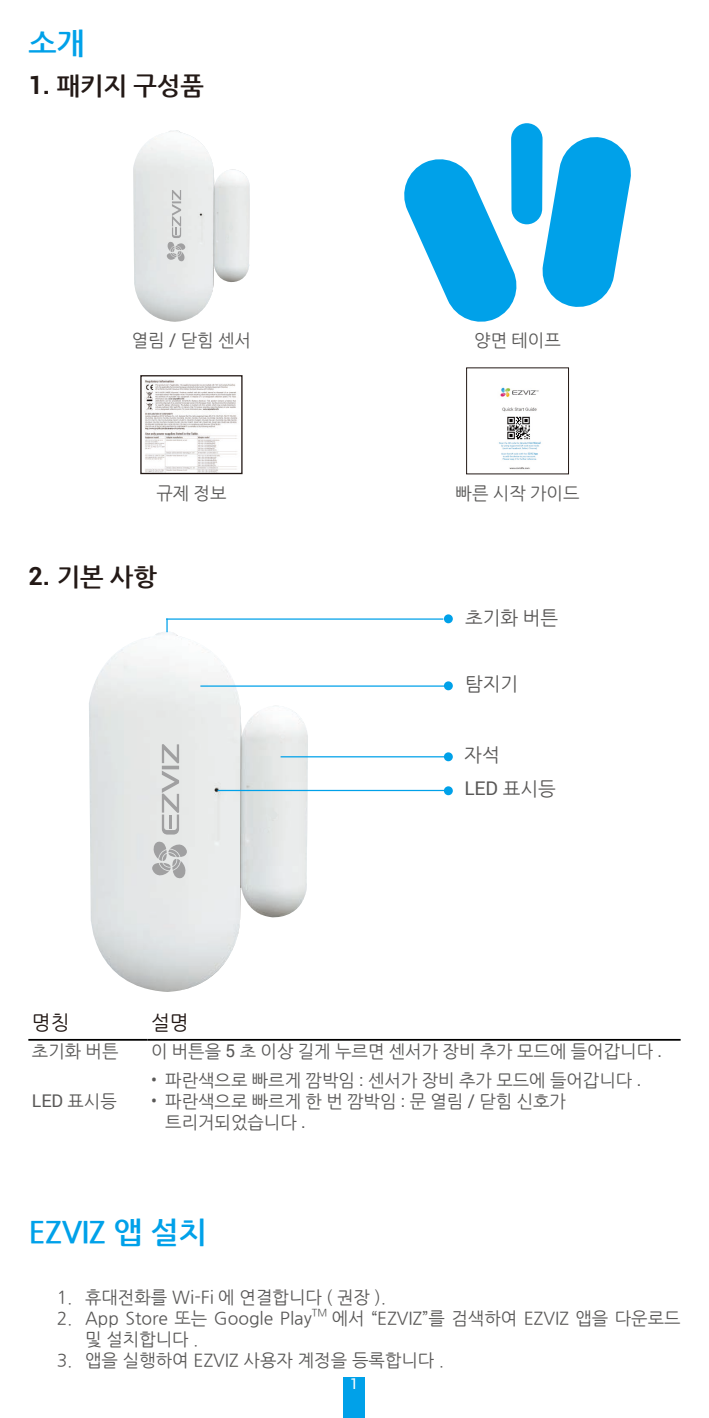
<style>
.page{position:relative;width:709px;height:1418px;background:#fff}
.page>*{position:absolute;margin:0;border:0;box-sizing:border-box;transform-origin:0 0}
.t1{font:700 30px "Nanum Gothic";color:#00a1e9}
.t2{font:700 25px "Nanum Gothic";color:#231916}
.t3{font:20px "Nanum Gothic";color:#231916}
.t4{font:18.75px "Nanum Gothic";color:#595857}
.t5{font:18.75px "Roboto";color:#595857}
.t6{font:17.5px/21px "Nanum Gothic";color:#595857}
.t7{font:17.5px "Roboto";color:#595857}
.t8{font:15px "Roboto";color:#fff}
.t9{font:10.25px "Nanum Gothic";color:#595857}
.s1{font-family:"Roboto"}
.s2{font-family:"Nanum Gothic"}
</style>
<div class="page">
<div style="left:344px;top:1376px;width:21px;height:41px;background:#00a1e9"></div>
<img style="left:133px;top:130px;width:117px;height:192px">
<svg style="left:229px;top:226px;width:4px;height:3px"></svg>
<div style="left:178px;top:252px;width:7px;height:9px;background:#a0a0a1;border-radius:50%"></div>
<svg style="left:167px;top:190px;width:18px;height:70px"></svg>
<svg style="left:404px;top:159px;width:116px;height:163px"></svg>
<svg style="left:539px;top:134px;width:92px;height:173px"></svg>
<div style="left:511px;top:123px;width:31px;height:101px;background:#00a1e9;border-radius:16px"></div>
<img style="left:144px;top:380px;width:94px;height:92px">
<div style="left:140px;top:375px;width:102px;height:99px;border:1px solid #231916"></div>
<img style="left:499px;top:387px;width:42px;height:83px">
<div style="left:466px;top:367px;width:103px;height:107px;border:1px solid #231916"></div>
<img style="left:89px;top:632px;width:219px;height:360px">
<div style="left:270px;top:811px;width:7px;height:7px;background:#dfe3e2;border-radius:50%"></div>
<svg style="left:264px;top:828px;width:4px;height:5px"></svg>
<svg style="left:245px;top:884px;width:2px;height:6px"></svg>
<svg style="left:280px;top:734px;width:5px;height:5px"></svg>
<svg style="left:152px;top:841px;width:35px;height:37px"></svg>
<svg style="left:162px;top:743px;width:17px;height:91px;background:#c8c9c9"></svg>
<hr style="left:218px;top:789px;width:227px;height:2px;background:#00a1e9">
<div style="left:444px;top:786px;width:9px;height:9px;background:#00a1e9;border-radius:50%"></div>
<div style="left:444px;top:614px;width:9px;height:9px;background:#00a1e9;border-radius:50%"></div>
<div style="left:444px;top:681px;width:9px;height:9px;background:#00a1e9;border-radius:50%"></div>
<hr style="left:166px;top:618px;width:277px;height:1px;background:#00a1e9">
<div style="left:444px;top:752px;width:9px;height:9px;background:#00a1e9;border-radius:50%"></div>
<hr style="left:280px;top:756px;width:165px;height:1px;background:#00a1e9">
<hr style="left:200px;top:685px;width:245px;height:1px;background:#00a1e9">
<svg style="left:166px;top:618px;width:2px;height:14px"></svg>
<hr style="left:28px;top:1038px;width:119px;height:2px;background:#000">
<hr style="left:147px;top:1038px;width:533px;height:2px;background:#000">
<h1 class="t1" style="left:28px;top:28px;width:58px">소개</h1>
<h2 class="t2" style="left:28px;top:73px;width:177px"><span class="s1">1.</span> 패키지 구성품</h2>
<p class="t6" style="left:132px;top:330px;width:121px">열림 <span class="s1">/</span> 닫힘 센서</p>
<p class="t6" style="left:474px;top:330px;width:88px">양면 테이프</p>
<p class="t6" style="left:156px;top:483px;width:72px">규제 정보</p>
<p class="t6" style="left:455px;top:483px;width:125px">빠른 시작 가이드</p>
<h2 class="t2" style="left:28px;top:564px;width:130px"><span class="s1">2.</span> 기본 사항</h2>
<p class="t4" style="left:465px;top:609px;width:95px">초기화 버튼</p>
<p class="t4" style="left:465px;top:675px;width:55px">탐지기</p>
<p class="t4" style="left:464px;top:746px;width:37px">자석</p>
<p class="t5" style="left:464px;top:774px;width:93px">LED <span class="s2">표시등</span></p>
<p class="t3" style="left:32px;top:1012px;width:39px">명칭</p>
<p class="t3" style="left:151px;top:1012px;width:39px">설명</p>
<p class="t6" style="left:32px;top:1041px;width:88px">초기화 버튼</p>
<p class="t6" style="left:151px;top:1041px;width:512px">이 버튼을 <span class="s1">5</span> 초 이상 길게 누르면 센서가 장비 추가 모드에 들어갑니다 <span class="s1">.</span></p>
<p class="t7" style="left:32px;top:1087px;width:86px">LED <span class="s2">표시등</span></p>
<p class="t6" style="left:151px;top:1069px;width:492px"><span class="s1">•</span> 파란색으로 빠르게 깜박임 <span class="s1">:</span> 센서가 장비 추가 모드에 들어갑니다 <span class="s1">.</span></p>
<p class="t6" style="left:165px;top:1090px;width:402px;text-indent:-14px"><span class="s1">•</span> 파란색으로 빠르게 한 번 깜박임 <span class="s1">:</span> 문 열림 <span class="s1">/</span> 닫힘 신호가 트리거되었습니다 <span class="s1">.</span></p>
<h1 class="t1" style="left:28px;top:1217px;width:180px">EZVIZ 앱 설치</h1>
<p class="t6" style="left:57px;top:1287px;width:331px">1. 휴대전화를 Wi-Fi 에 연결합니다 ( 권장 ).</p>
<p class="t6" style="left:57px;top:1308px;width:257px">2. App Store 또는 Google Play</p>
<p class="t9" style="left:312px;top:1307px;width:17px">TM</p>
<p class="t6" style="left:332px;top:1308px;width:350px">에서 “EZVIZ”를 검색하여 EZVIZ 앱을 다운로드</p>
<p class="t6" style="left:85px;top:1329px;width:115px">및 설치합니다 .</p>
<p class="t6" style="left:57px;top:1350px;width:389px">3. 앱을 실행하여 EZVIZ 사용자 계정을 등록합니다 .</p>
<p class="t8" style="left:350px;top:1372px;width:10px">1</p>
</div>
